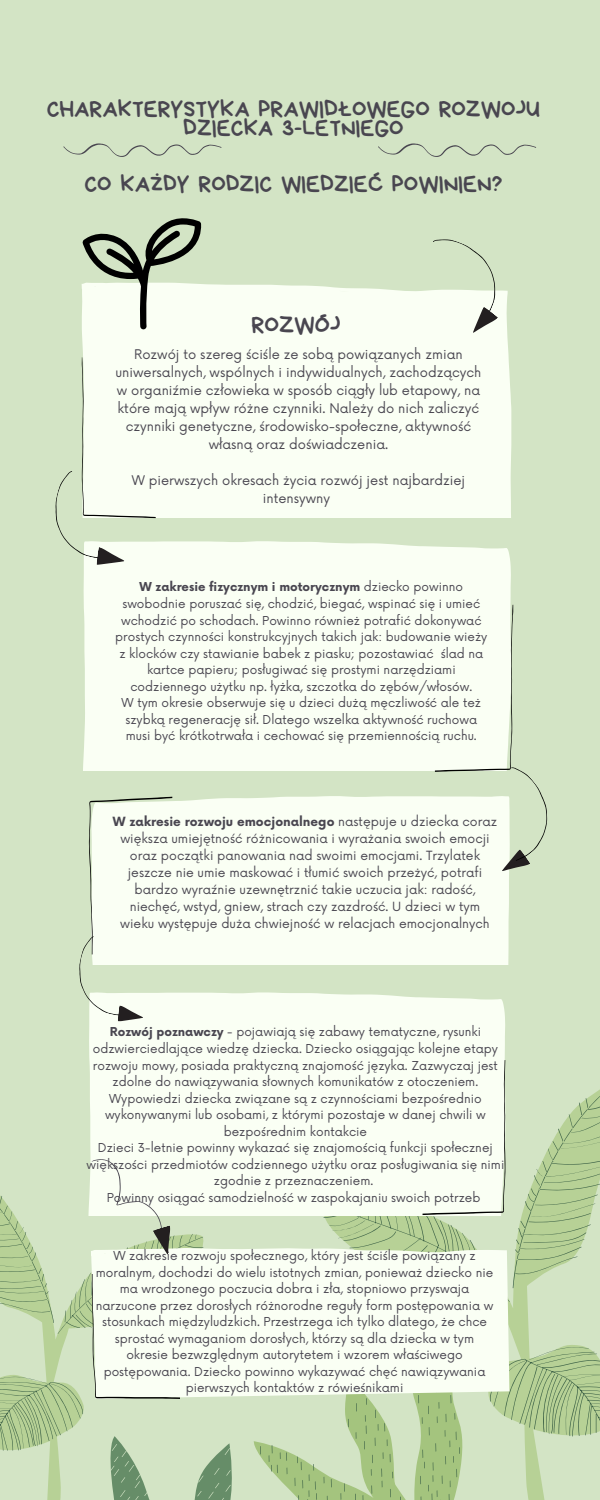
<style>
.page{position:relative;width:600px;height:1500px;background:#d3e4c5}
.page>*{position:absolute;margin:0;border:0;box-sizing:border-box;transform-origin:0 0}
.t1{font:24px "Bryndan Write";color:#494650}
.t2{font:23.6px/18.8px "Bryndan Write";color:#494650;text-align:center}
.t3{font:13px/18px "Now";color:#494650;text-align:center}
.t4{font:12.4px/17.1px "Now";color:#494650;text-align:center}
.t5{font:12px/16.5px "Now";color:#494650;text-align:center}
.s1{font-weight:700}
</style>
<div class="page">
<svg style="left:524px;top:1437px;width:21px;height:63px"></svg>
<svg style="left:323px;top:1089px;width:277px;height:348px"></svg>
<svg style="left:479px;top:1399px;width:14px;height:38px"></svg>
<svg style="left:261px;top:1399px;width:218px;height:101px"></svg>
<svg style="left:47px;top:1455px;width:14px;height:45px"></svg>
<svg style="left:0;top:1196px;width:204px;height:259px"></svg>
<svg style="left:91px;top:1242px;width:418px;height:157px;background:#f4fbed"></svg>
<svg style="left:78px;top:1274px;width:183px;height:226px"></svg>
<svg style="left:63px;top:143px;width:159px;height:14px"></svg>
<svg style="left:378px;top:143px;width:159px;height:14px"></svg>
<div style="left:179px;top:796px;width:330px;height:168px;background:#fafff4"></div>
<div style="left:82px;top:284px;width:429px;height:233px;background:#fafff4"></div>
<div style="left:83px;top:541px;width:428px;height:230px;background:#fafff4"></div>
<svg style="left:432px;top:604px;width:116px;height:275px"></svg>
<svg style="left:55px;top:357px;width:105px;height:212px"></svg>
<div style="left:89px;top:992px;width:416px;height:224px;background:#fafff4"></div>
<svg style="left:419px;top:1060px;width:91px;height:156px;background:#f3f9ed"></svg>
<svg style="left:77px;top:1149px;width:107px;height:108px"></svg>
<svg style="left:79px;top:796px;width:100px;height:229px"></svg>
<svg style="left:413px;top:239px;width:97px;height:100px"></svg>
<svg style="left:82px;top:218px;width:120px;height:111px"></svg>
<p class="t2" style="left:47px;top:100px;width:495px">CHARAKTERYSTYKA PRAWIDŁOWEGO ROZWOJU<br>DZIECKA 3-LETNIEGO</p>
<p class="t2" style="left:84px;top:175px;width:420px">CO KAŻDY RODZIC WIEDZIEĆ POWINIEN?</p>
<p class="t1" style="left:251px;top:313px;width:91px">ROZWÓJ</p>
<p class="t3" style="left:115px;top:346px;width:368px">Rozwój to szereg ściśle ze sobą powiązanych zmian uniwersalnych, wspólnych i indywidualnych, zachodzących w organiźmie człowieka w sposób ciągły lub etapowy, na które mają wpływ różne czynniki. Należy do nich zaliczyć czynniki genetyczne, środowisko-społeczne, aktywność własną oraz doświadczenia.</p>
<p class="t3" style="left:132px;top:472px;width:335px">W pierwszych okresach życia rozwój jest najbardziej intensywny</p>
<p class="t5" style="left:115px;top:579px;width:374px"><span class="s1">W zakresie fizycznym i motorycznym</span> dziecko powinno swobodnie poruszać się, chodzić, biegać, wspinać się i umieć wchodzić po schodach. Powinno również potrafić dokonywać prostych czynności konstrukcyjnych takich jak: budowanie wieży z klocków czy stawianie babek z piasku; pozostawiać ślad na kartce papieru; posługiwać się prostymi narzędziami codziennego użytku np. łyżka, szczotka do zębów/włosów.</p>
<p class="t5" style="left:122px;top:695px;width:361px">W tym okresie obserwuje się u dzieci dużą męczliwość ale też szybką regenerację sił. Dlatego wszelka aktywność ruchowa musi być krótkotrwała i cechować się przemiennością ruchu.</p>
<p class="t4" style="left:113px;top:813px;width:386px"><span class="s1">W zakresie rozwoju emocjonalnego</span> następuje u dziecka coraz większa umiejętność różnicowania i wyrażania swoich emocji oraz początki panowania nad swoimi emocjami. Trzylatek jeszcze nie umie maskować i tłumić swoich przeżyć, potrafi bardzo wyraźnie uzewnętrznić takie uczucia jak: radość, niechęć, wstyd, gniew, strach czy zazdrość. U dzieci w tym wieku występuje duża chwiejność w relacjach emocjonalnych</p>
<p class="t5" style="left:93px;top:1024px;width:407px"><span class="s1">Rozwój poznawczy</span> - pojawiają się zabawy tematyczne, rysunki odzwierciedlające wiedzę dziecka. Dziecko osiągając kolejne etapy rozwoju mowy, posiada praktyczną znajomość języka. Zazwyczaj jest zdolne do nawiązywania słownych komunikatów z otoczeniem.<br>Wypowiedzi dziecka związane są z czynnościami bezpośrednio wykonywanymi lub osobami, z którymi pozostaje w danej chwili w bezpośrednim kontakcie</p>
<p class="t5" style="left:87px;top:1140px;width:419px">Dzieci 3-letnie powinny wykazać się znajomością funkcji społecznej większości przedmiotów codziennego użytku oraz posługiwania się nimi zgodnie z przeznaczeniem.</p>
<p class="t5" style="left:107px;top:1190px;width:375px">Powinny osiągać samodzielność w zaspokajaniu swoich potrzeb</p>
<p class="t5" style="left:96px;top:1248px;width:399px">W zakresie rozwoju społecznego, który jest ściśle powiązany z moralnym, dochodzi do wielu istotnych zmian, ponieważ dziecko nie ma wrodzonego poczucia dobra i zła, stopniowo przyswaja narzucone przez dorosłych różnorodne reguły form postępowania w stosunkach międzyludzkich. Przestrzega ich tylko dlatego, że chce sprostać wymaganiom dorosłych, którzy są dla dziecka w tym okresie bezwzględnym autorytetem i wzorem właściwego postępowania. Dziecko powinno wykazywać chęć nawiązywania pierwszych kontaktów z rówieśnikami</p>
</div>
